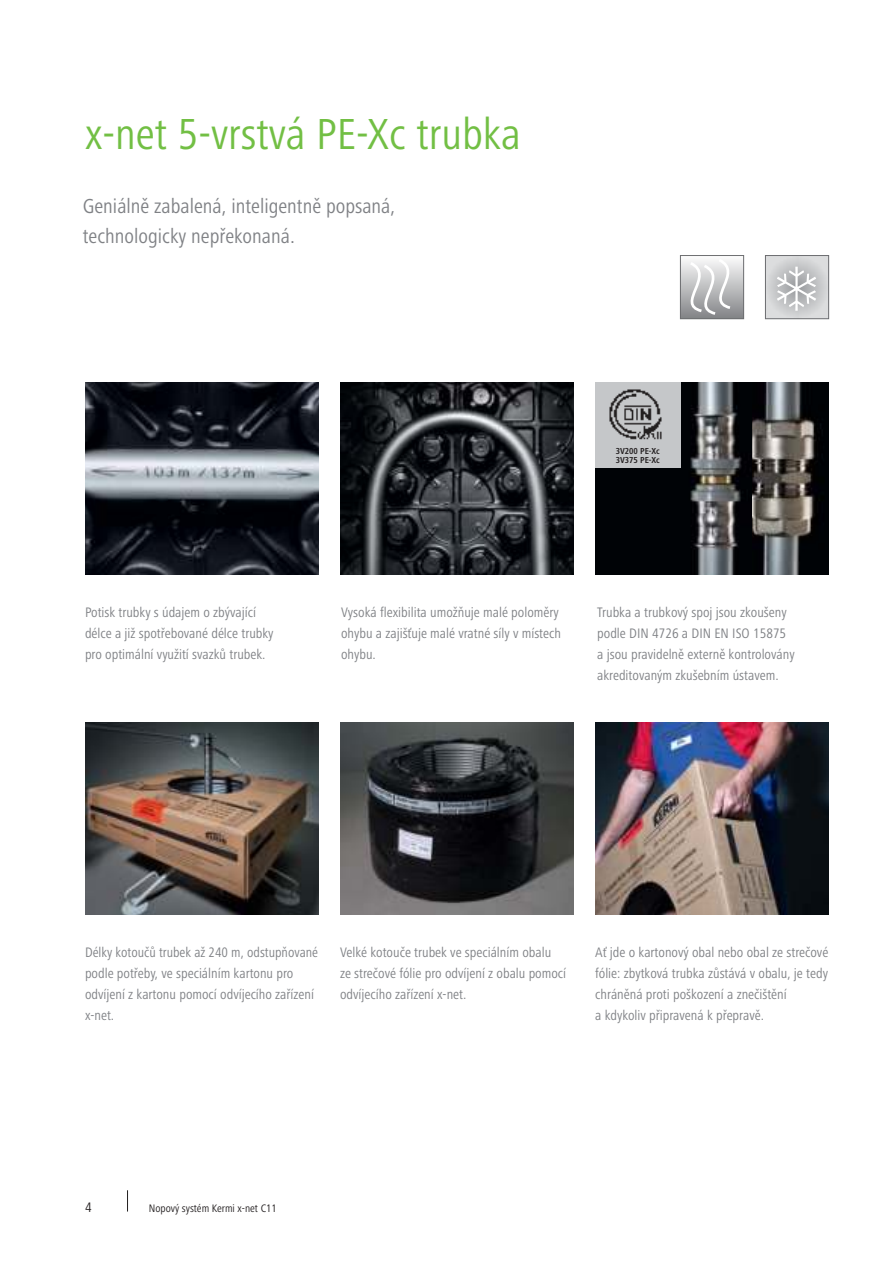
<style>
.page{position:relative;width:893px;height:1263px;background:#fff}
.page>*{position:absolute;margin:0;border:0;box-sizing:border-box;transform-origin:0 0}
.t1{font:condensed 45px "Frutiger Next LTW1 G";color:#72bf44}
.t2{font:condensed 21px/29.7px "Frutiger Next LTW1 G";color:#7f8185}
.t3{font:condensed 14.25px/21.3px "Frutiger Next LTW1 G";color:#7f8185}
.t4{font:condensed 14.25px "Frutiger Next LTW1 G";color:#231f20}
.t5{font:condensed 11.25px "Frutiger Next LTW1 G";color:#231f20}
.t6{font:700 condensed 9px/9px "Frutiger Next LTW1 G";color:#231f20}
</style>
<div class="page">
<svg style="left:127px;top:1190px;width:1px;height:22px"></svg>
<div style="left:765px;top:255px;width:64px;height:64px;border:1px solid #6c6d70"></div>
<div style="left:680px;top:255px;width:64px;height:64px;border:1px solid #6c6d70"></div>
<svg style="left:679px;top:256px;width:66px;height:61px"></svg>
<img style="left:340px;top:383px;width:234px;height:191px">
<img style="left:340px;top:723px;width:234px;height:191px">
<img style="left:595px;top:383px;width:234px;height:191px">
<img style="left:595px;top:723px;width:234px;height:191px">
<img style="left:85px;top:383px;width:234px;height:191px">
<img style="left:85px;top:723px;width:234px;height:191px">
<div style="left:595px;top:383px;width:85px;height:85px;background:#c5c7c9"></div>
<img style="left:609px;top:389px;width:53px;height:51px">
<img style="left:752px;top:383px;width:73px;height:191px">
<svg style="left:777px;top:267px;width:39px;height:44px;background:#b8b9bb"></svg>
<h1 class="t1" style="left:85px;top:110px;width:437px">x-net 5-vrstvá PE-Xc trubka</h1>
<h2 class="t2" style="left:83px;top:191px;width:314px">Geniálně zabalená, inteligentně popsaná, technologicky nepřekonaná.</h2>
<p class="t3" style="left:85px;top:601px;width:190px">Potisk trubky s údajem o zbývající délce a již spotřebované délce trubky pro optimální využití svazků trubek.</p>
<p class="t6" style="left:616px;top:446px;width:46px">3V200 PE-Xc<br>3V375 PE-Xc</p>
<p class="t3" style="left:341px;top:601px;width:221px">Vysoká flexibilita umožňuje malé poloměry ohybu a zajišťuje malé vratné síly v místech ohybu.</p>
<p class="t3" style="left:597px;top:601px;width:199px">Trubka a trubkový spoj jsou zkoušeny podle DIN 4726 a DIN EN ISO 15875 a jsou pravidelně externě kontrolovány akreditovaným zkušebním ústavem.</p>
<p class="t3" style="left:85px;top:941px;width:235px">Délky kotoučů trubek až 240 m, odstupňované podle potřeby, ve speciálním kartonu pro odvíjení z kartonu pomocí odvíjecího zařízení x-net.</p>
<p class="t3" style="left:340px;top:941px;width:228px">Velké kotouče trubek ve speciálním obalu<br>ze strečové fólie pro odvíjení z obalu pomocí odvíjecího zařízení x-net.</p>
<p class="t3" style="left:595px;top:941px;width:235px">Ať jde o kartonový obal nebo obal ze strečové fólie: zbytková trubka zůstává v obalu, je tedy chráněná proti poškození a znečištění<br>a kdykoliv připravená k přepravě.</p>
<p class="t4" style="left:85px;top:1199px;width:8px">4</p>
<p class="t5" style="left:149px;top:1202px;width:129px">Nopový systém Kermi x-net C11</p>
</div>
